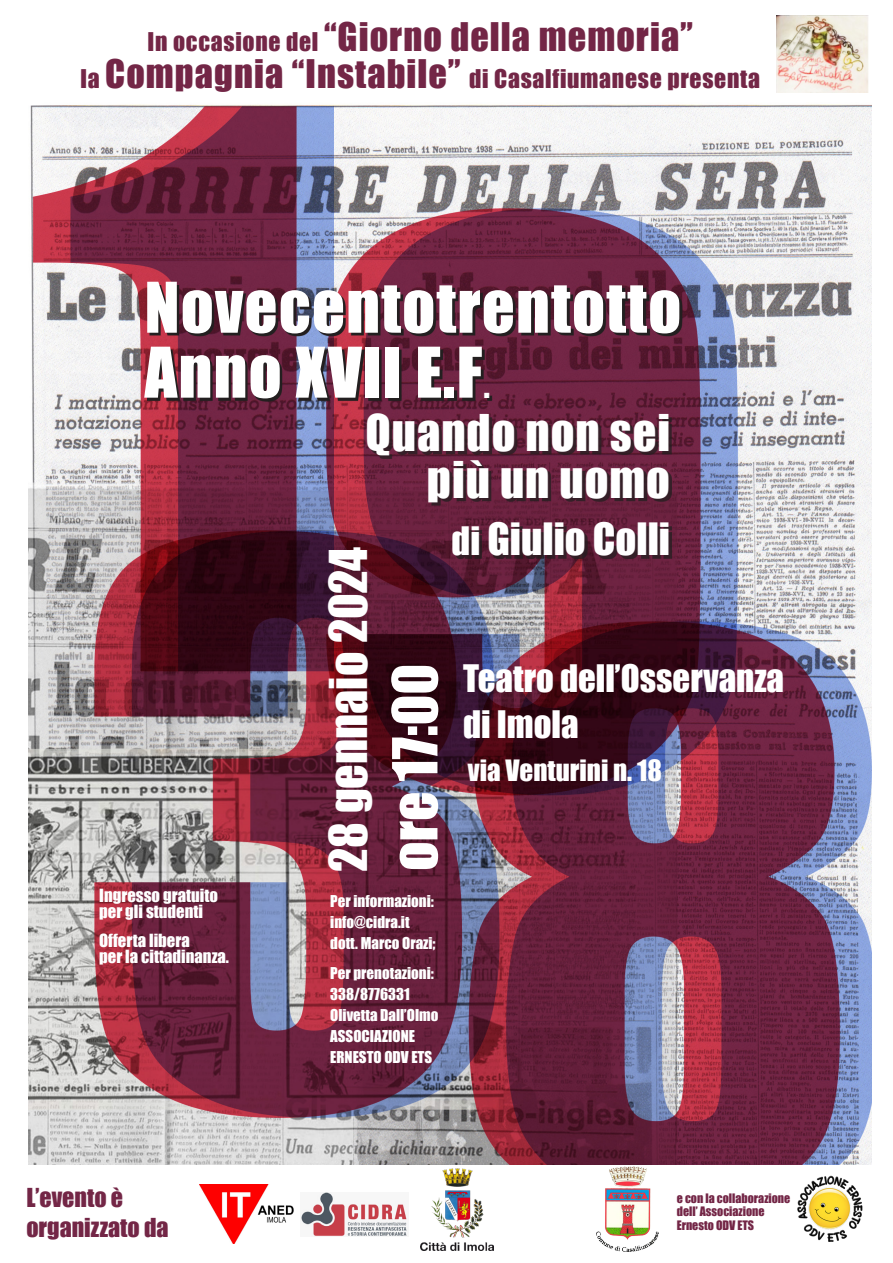
<style>
.page{position:relative;width:893px;height:1263px;background:#fff}
.page>*{position:absolute;margin:0;border:0;box-sizing:border-box;transform-origin:0 0}
.t1{font:64.5px/64.9px "Impact";letter-spacing:.02em;color:#fff}
.t2{font:57.45px "Impact";color:#fff}
.t3{font:48px "Impact";color:#fff}
.t4{font:46.5px/46.5px "Impact";letter-spacing:.02em;color:#fff;text-align:right}
.t5{font:40.95px "Impact";color:#fff}
.t6{font:36.15px "Impact";letter-spacing:.03em;color:#732646}
.t7{font:34.8px/45.6px "Impact";color:#fff}
.t8{font:27px "Impact";color:#fff}
.t9{font:24px/30px "Impact";color:#732646}
.t10{font:23.7px "Impact";letter-spacing:.03em;color:#732646}
.t11{font:16.65px/16px "Impact";color:#fff}
.t12{font:15px/21px "Impact";color:#fff}
.t13{font:12px/13.5px "Impact";color:#732646}
.s1{font-size:23.7px}
.s2{font-size:36.15px}
.s3{font-size:33px}
.s4{font-size:36px}
</style>
<div class="page">
<img style="left:28px;top:104px;width:844px;height:1060px">
<img style="left:200px;top:1185px;width:94px;height:59px">
<img style="left:301px;top:1192px;width:107px;height:44px">
<img style="left:777px;top:15px;width:91px;height:78px">
<img style="left:596px;top:1167px;width:63px;height:84px">
<svg style="left:147px;top:285px;width:535px;height:116px;background:#4d2333"></svg>
<img style="left:420px;top:1168px;width:73px;height:82px">
<img style="left:797px;top:1175px;width:66px;height:67px">
<div style="left:370px;top:417px;width:302px;height:142px;background:#231f20;opacity:.75"></div>
<p class="t6" style="left:148px;top:9px;width:547px"><span class="s1">In occasione del</span> “Giorno della memoria”</p>
<p class="t10" style="left:80px;top:61px;width:681px">la <span class="s2">Compagnia “Instabile”</span> di Casalfiumanese presenta</p>
<p class="t1" style="left:145px;top:273px;width:538px">Novecentotrentotto<br>Anno XVII E.F<span class="s3">.</span></p>
<p class="t11" style="left:99px;top:887px;width:120px">Ingresso gratuito per gli studenti</p>
<p class="t11" style="left:99px;top:932px;width:131px">Offerta libera<br>per la cittadinanza.</p>
<p class="t4" style="left:365px;top:409px;width:306px">Quando non sei più un uomo</p>
<p class="t5" style="left:452px;top:507px;width:220px"><span class="s4">di</span> Giulio Colli</p>
<p class="t3" style="left:311px;top:872px;width:327px;rotate:-90deg">28 gennaio 2024</p>
<p class="t2" style="left:370px;top:871px;width:208px;rotate:-90deg">ore 17:00</p>
<p class="t7" style="left:463px;top:655px;width:323px">Teatro dell’Osservanza di Imola</p>
<p class="t8" style="left:468px;top:749px;width:195px">via Venturini n. 18</p>
<p class="t12" style="left:330px;top:890px;width:107px">Per informazioni: info@cidra.it dott. Marco Orazi;</p>
<p class="t12" style="left:330px;top:962px;width:110px">Per prenotazioni:<br>338/8776331<br>Olivetta Dall’Olmo<br>ASSOCIAZIONE<br>ERNESTO ODV ETS</p>
<p class="t9" style="left:26px;top:1182px;width:144px">L’evento è organizzato da</p>
<p class="t13" style="left:677px;top:1191px;width:115px">e con la collaborazione dell’ Associazione<br>Ernesto ODV ETS</p>
</div>
